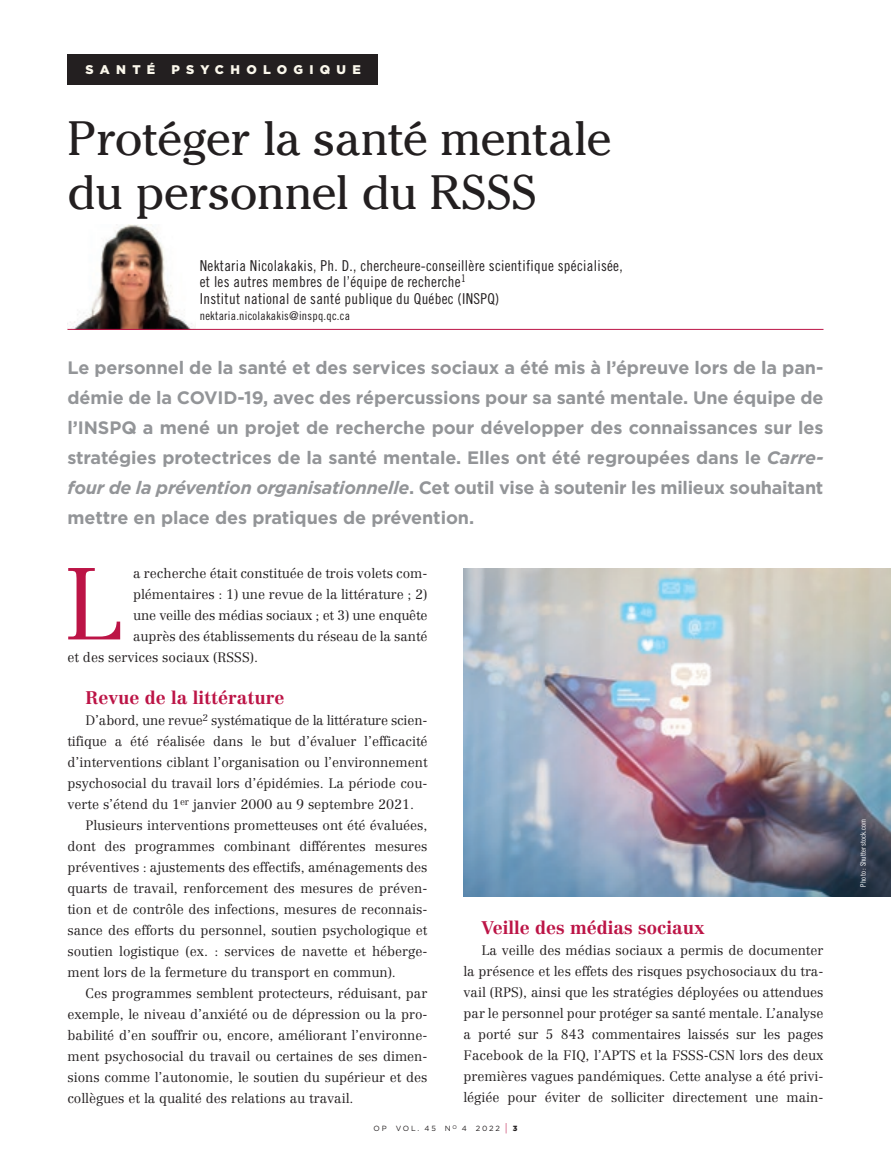
<style>
.page{position:relative;width:891px;height:1161px;background:#fff}
.page>*{position:absolute;margin:0;border:0;box-sizing:border-box;transform-origin:0 0}
.t1{font:300 100.35px "Centennial";color:#bc1446}
.t2{font:48px/54px "Cheltenham";letter-spacing:-.015em;color:#231f20}
.t3{font:700 18px/30px "Gotham";letter-spacing:-.005em;color:#939598;text-align:justify}
.ARTICLES-titres{font:700 18px "Centennial";color:#bc1446}
.t4{font:15px/16.5px "Trade Gothic LT Pro Cn 18";letter-spacing:.02em;color:#231f20}
.ARTICLES-texte{font:300 13.5px/21px "Centennial";color:#231f20}
.t5{font:900 12.6px "Gotham";letter-spacing:.5em;color:#fbf8ec}
.t6{font:12px "Trade Gothic LT Pro Cn 18";letter-spacing:.02em;color:#231f20}
.PHOTOS-credit{font:7.5px "Trade Gothic LT Pro Cn 18";letter-spacing:.015em;color:#fff}
.t7{font:7.5px "Gotham";letter-spacing:.225em;color:#231f20}
.s1{font-style:italic}
.s2{font-size:11.25px;color:#bc1446}
.s3{font-weight:900}
</style>
<div class="page">
<img style="left:464px;top:569px;width:427px;height:327px">
<div style="left:68px;top:54px;width:310px;height:30px;background:#231f20"></div>
<img style="left:68px;top:225px;width:127px;height:104px">
<hr style="left:68px;top:329px;width:756px;height:1px;background:#bc1446">
<p class="t5" style="left:86px;top:60px;width:71px">SANTÉ</p>
<p class="t5" style="left:171px;top:60px;width:191px">PSYCHOLOGIQUE</p>
<p class="t2" style="left:68px;top:111px;width:546px">Protéger la santé mentale du personnel du RSSS</p>
<p class="t4" style="left:200px;top:257px;width:424px">Nektaria Nicolakakis, Ph. D., chercheure-conseillère scientifique spécialisée, et les autres membres de l’équipe de recherche<sup>1</sup></p>
<p class="t4" style="left:200px;top:290px;width:301px">Institut national de santé publique du Québec (INSPQ)</p>
<p class="t6" style="left:200px;top:309px;width:152px">nektaria.nicolakakis@inspq.qc.ca</p>
<p class="t3" style="left:68px;top:353px;width:758px">Le personnel de la santé et des services sociaux a été mis à l’épreuve lors de la pan&shy;démie de la COVID-19, avec des répercussions pour sa santé mentale. Une équipe de l’INSPQ a mené un projet de recherche pour développer des connaissances sur les stratégies protectrices de la santé mentale. Elles ont été regroupées dans le <span class="s1">Carre&shy;four de la prévention organisationnelle</span>. Cet outil vise à soutenir les milieux souhaitant mettre en place des pratiques de prévention.</p>
<p class="ARTICLES-texte" style="left:133px;top:563px;width:296px">a recherche était constituée de trois volets com-</p>
<p class="ARTICLES-texte" style="left:133px;top:584px;width:296px">plémentaires : 1) une revue de la littérature ; 2)</p>
<p class="ARTICLES-texte" style="left:133px;top:605px;width:296px">une veille des médias sociaux ; et 3) une enquête</p>
<p class="ARTICLES-texte" style="left:133px;top:626px;width:296px">auprès des établissements du réseau de la santé</p>
<p class="ARTICLES-texte" style="left:68px;top:647px;width:192px">et des services sociaux (RSSS).</p>
<p class="ARTICLES-titres" style="left:86px;top:687px;width:201px">Revue de la littérature</p>
<p class="ARTICLES-texte" style="left:68px;top:710px;width:362px;text-indent:18px">D’abord, une revue<sup>2</sup> systématique de la littérature scien&shy;tifique a été réalisée dans le but d’évaluer l’efficacité d’interventions ciblant l’organisation ou l’environnement psychosocial du travail lors d’épidémies. La période cou&shy;verte s’étend du 1<sup>er</sup> janvier 2000 au 9 septembre 2021.</p>
<p class="ARTICLES-texte" style="left:68px;top:815px;width:362px;text-align:justify;text-indent:18px">Plusieurs interventions prometteuses ont été évaluées, dont des programmes combinant différentes mesures préventives : ajustements des effectifs, aménagements des quarts de travail, renforcement des mesures de préven&shy;tion et de contrôle des infections, mesures de reconnais&shy;sance des efforts du personnel, soutien psychologique et soutien logistique (ex. : services de navette et héberge&shy;ment lors de la fermeture du transport en commun).</p>
<p class="ARTICLES-texte" style="left:68px;top:983px;width:361px;text-indent:18px">Ces programmes semblent protecteurs, réduisant, par exemple, le niveau d’anxiété ou de dépression ou la pro&shy;babilité d’en souffrir ou, encore, améliorant l’environne&shy;ment psychosocial du travail ou certaines de ses dimen&shy;sions comme l’autonomie, le soutien du supérieur et des collègues et la qualité des relations au travail.</p>
<p class="t1" style="left:63px;top:545px;width:61px">L</p>
<p class="ARTICLES-titres" style="left:482px;top:917px;width:225px">Veille des médias sociaux</p>
<p class="ARTICLES-texte" style="left:464px;top:940px;width:362px;text-indent:18px">La veille des médias sociaux a permis de documenter la présence et les effets des risques psychosociaux du tra&shy;vail (RPS), ainsi que les stratégies déployées ou attendues par le personnel pour protéger sa santé mentale. L’analyse a porté sur 5 843 commentaires laissés sur les pages Facebook de la FIQ, l’APTS et la FSSS-CSN lors des deux premières vagues pandémiques. Cette analyse a été privi&shy;légiée pour éviter de solliciter directement une main-</p>
<p class="t7" style="left:374px;top:1124px;width:145px">OP VOL. 45 N<sup>O</sup> 4 2022 <span class="s2">|</span> <span class="s3">3</span></p>
<p class="PHOTOS-credit" style="left:859px;top:886px;width:69px;rotate:-90deg">Photo : Shutterstock.com</p>
</div>
